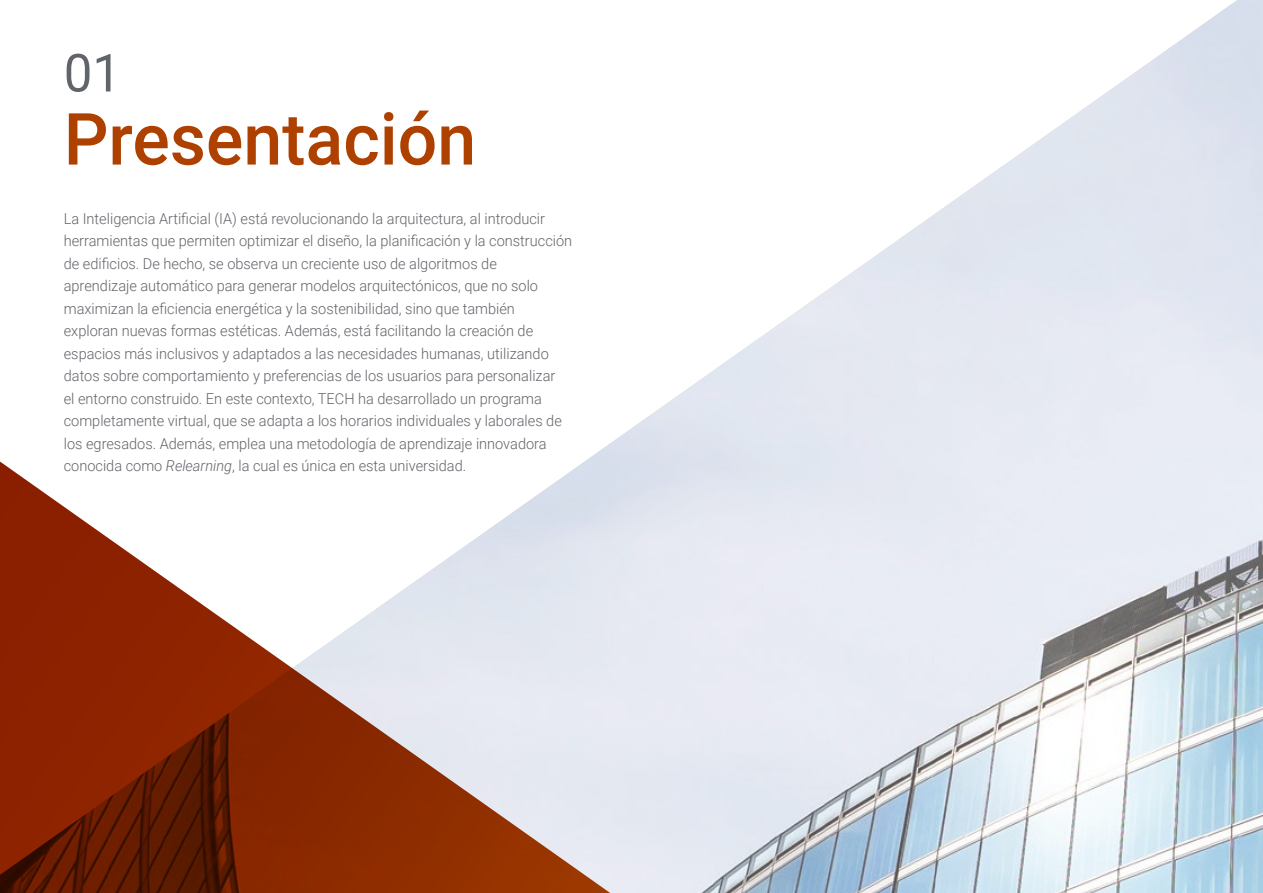
<style>
.page{position:relative;width:1263px;height:893px;background:#fff}
.page>*{position:absolute;margin:0;border:0;box-sizing:border-box;transform-origin:0 0}
.t1{font:500 72px "Roboto";color:#ae4000}
.t2{font:52.5px "Roboto";color:#61646a}
.t3{font:300 15px/22.5px "Roboto";color:#61646a}
.s1{font-style:italic}
</style>
<div class="page">
<img style="left:607px;top:0;width:656px;height:893px">
<svg style="left:0;top:446px;width:640px;height:447px"></svg>
<h2 class="t2" style="left:64px;top:36px;width:59px">01</h2>
<h1 class="t1" style="left:64px;top:89px;width:414px">Presentación</h1>
<p class="t3" style="left:64px;top:207px;width:510px">La Inteligencia Artificial (IA) está revolucionando la arquitectura, al introducir herramientas que permiten optimizar el diseño, la planificación y la construcción de edificios. De hecho, se observa un creciente uso de algoritmos de aprendizaje automático para generar modelos arquitectónicos, que no solo maximizan la eficiencia energética y la sostenibilidad, sino que también exploran nuevas formas estéticas. Además, está facilitando la creación de espacios más inclusivos y adaptados a las necesidades humanas, utilizando datos sobre comportamiento y preferencias de los usuarios para personalizar<br>el entorno construido. En este contexto, TECH ha desarrollado un programa completamente virtual, que se adapta a los horarios individuales y laborales de los egresados. Además, emplea una metodología de aprendizaje innovadora conocida como <span class="s1">Relearning</span>, la cual es única en esta universidad.</p>
</div>
